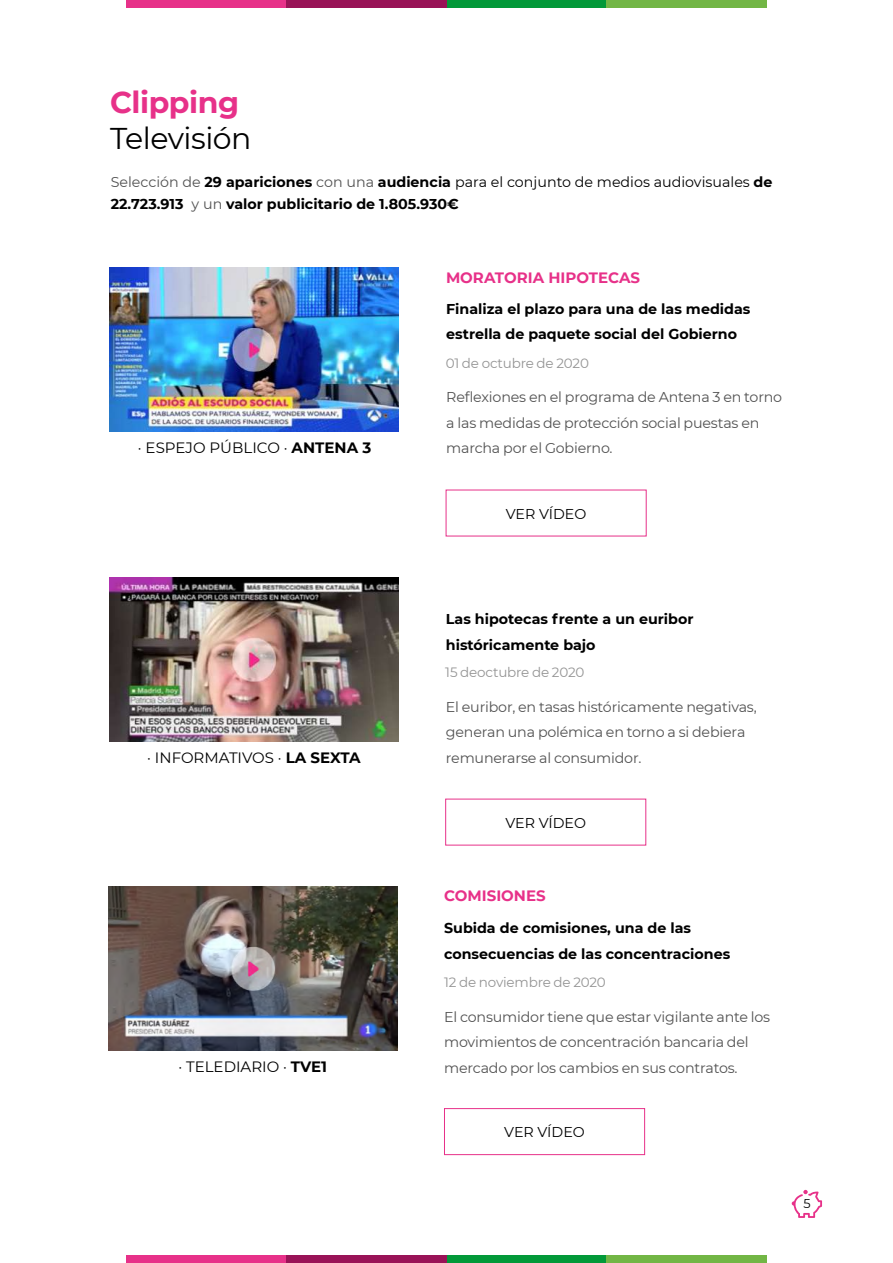
<style>
.page{position:relative;width:893px;height:1263px;background:#fff}
.page>*{position:absolute;margin:0;border:0;box-sizing:border-box;transform-origin:0 0}
.t1{font:30px "Montserrat";letter-spacing:-.015em;color:#000}
.t2{font:700 30px "Montserrat";letter-spacing:-.015em;color:#e73189}
.t3{font:15px "Montserrat";color:#000}
.t4{font:700 15px "Montserrat";color:#e73189}
.t5{font:14.25px/25.5px "Montserrat";letter-spacing:-.015em;color:#525252}
.t6{font:700 14.25px/25.5px "Montserrat";color:#000}
.t7{font:14.25px "Montserrat";color:#000}
.t8{font:13.5px "Montserrat";letter-spacing:-.015em;color:#949494}
.t9{font:12.75px "Montserrat";color:#000}
.s1{font-weight:400;color:#525252}
.s2{font-weight:400}
.s3{font-weight:700}
</style>
<div class="page">
<div style="left:126px;top:1255px;width:160px;height:8px;background:#e73189"></div>
<div style="left:446px;top:1255px;width:161px;height:8px;background:#029939"></div>
<div style="left:286px;top:1255px;width:160px;height:8px;background:#991357"></div>
<div style="left:607px;top:1255px;width:160px;height:8px;background:#72b645"></div>
<div style="left:126px;top:0;width:160px;height:8px;background:#e73189"></div>
<div style="left:446px;top:0;width:161px;height:8px;background:#029939"></div>
<div style="left:286px;top:0;width:160px;height:8px;background:#991357"></div>
<div style="left:607px;top:0;width:160px;height:8px;background:#72b645"></div>
<svg style="left:792px;top:1190px;width:30px;height:28px"></svg>
<img style="left:110px;top:268px;width:289px;height:163px">
<img style="left:110px;top:578px;width:289px;height:163px">
<img style="left:108px;top:887px;width:289px;height:163px">
<div style="left:444px;top:1108px;width:201px;height:47px;border:1px solid #e73189"></div>
<h1 class="t2" style="left:110px;top:80px;width:131px">Clipping</h1>
<h1 class="t1" style="left:110px;top:117px;width:143px">Televisión</h1>
<p class="t6" style="left:111px;top:170px;width:663px;line-height:22.5px"><span class="s1">Selección de</span> 29 apariciones <span class="s1">con una</span> audiencia <span class="s2">para el conjunto de medios audiovisuales</span> de<br>22.723.913 <span class="s1">y un</span> valor publicitario de 1.805.930€</p>
<p class="t4" style="left:446px;top:267px;width:196px">MORATORIA HIPOTECAS</p>
<p class="t6" style="left:446px;top:295px;width:306px">Finaliza el plazo para una de las medidas estrella de paquete social del Gobierno</p>
<p class="t3" style="left:138px;top:437px;width:235px">· ESPEJO PÚBLICO · <span class="s3">ANTENA 3</span></p>
<p class="t8" style="left:446px;top:354px;width:145px">01 de octubre de 2020</p>
<p class="t5" style="left:446px;top:384px;width:337px">Reflexiones en el programa de Antena 3 en torno a las medidas de protección social puestas en marcha por el Gobierno.</p>
<p class="t7" style="left:506px;top:504px;width:82px">VER VÍDEO</p>
<p class="t3" style="left:147px;top:747px;width:215px">· INFORMATIVOS · <span class="s3">LA SEXTA</span></p>
<p class="t3" style="left:178px;top:1056px;width:150px">· TELEDIARIO · <span class="s3">TVE1</span></p>
<p class="t6" style="left:446px;top:605px;width:249px">Las hipotecas frente a un euribor históricamente bajo</p>
<p class="t8" style="left:445px;top:663px;width:141px">15 deoctubre de 2020</p>
<p class="t5" style="left:446px;top:693px;width:312px">El euribor, en tasas históricamente negativas, generan una polémica en torno a si debiera remunerarse al consumidor.</p>
<p class="t7" style="left:505px;top:813px;width:82px">VER VÍDEO</p>
<p class="t4" style="left:444px;top:885px;width:103px">COMISIONES</p>
<p class="t6" style="left:444px;top:915px;width:288px">Subida de comisiones, una de las consecuencias de las concentraciones</p>
<p class="t8" style="left:444px;top:973px;width:163px">12 de noviembre de 2020</p>
<p class="t5" style="left:444px;top:1003px;width:328px">El consumidor tiene que estar vigilante ante los movimientos de concentración bancaria del mercado por los cambios en sus contratos.</p>
<p class="t7" style="left:504px;top:1122px;width:82px">VER VÍDEO</p>
<p class="t9" style="left:803px;top:1194px;width:9px">5</p>
</div>
